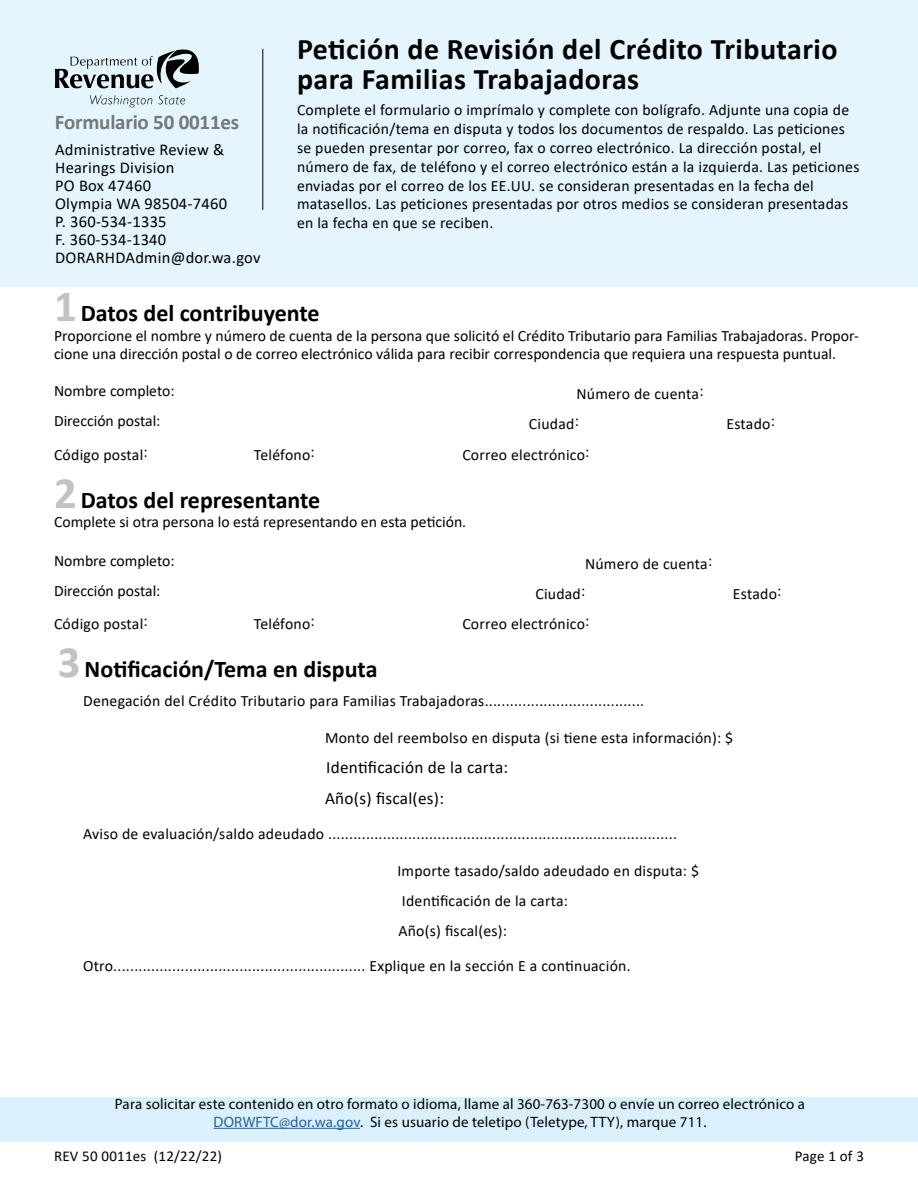
<style>
.page{position:relative;width:918px;height:1188px;background:#fff}
.page>*{position:absolute;margin:0;border:0;box-sizing:border-box;transform-origin:0 0}
.Normal__P{font:700 30px/30px "Calibri";letter-spacing:.015em;color:#000}
.Heading_2{font:700 24px "Calibri";color:#000}
.Form_number_at_top{font:700 21px "Calibri";letter-spacing:-.01em;color:#757779}
.Normal__P-2{font:17.25px/30.5px "Calibri";letter-spacing:.015em;color:#000}
.Normal__P-3{font:16.5px/18px "Calibri";letter-spacing:.015em;color:#000}
.Normal__P-4{font:15.75px/18.9px "Calibri";letter-spacing:.015em;color:#000}
.Heading_2-2{font:15.75px/18px "Calibri";color:#000}
.t1{font:15px/18px "Myriad Pro";letter-spacing:.01em;color:#000;text-align:center}
.t2{font:15px "Calibri";letter-spacing:.015em;color:#000}
.s1{font-size:45px;color:#c0c2c4}
.s2{color:#215e9e}
</style>
<div class="page">
<div style="left:0;top:0;width:918px;height:286px;background:#e4f5fd"></div>
<svg style="left:90px;top:95px;width:62px;height:12px"></svg>
<svg style="left:158px;top:95px;width:27px;height:9px"></svg>
<svg style="left:55px;top:49px;width:144px;height:39px"></svg>
<hr style="left:262px;top:49px;width:1px;height:161px;background:#000">
<div style="left:0;top:1097px;width:918px;height:44px;background:#daf1fd"></div>
<hr style="left:214px;top:1128px;width:146px;height:1px;background:#215e9e">
<p class="Form_number_at_top" style="left:55px;top:107px;width:186px">Formulario 50 0011es</p>
<p class="Normal__P-3" style="left:55px;top:140px;width:171px">Administrative Review &amp;<br>Hearings Division</p>
<p class="Normal__P-3" style="left:55px;top:176px;width:97px">PO Box 47460</p>
<p class="Normal__P-3" style="left:55px;top:194px;width:173px">Olympia WA 98504-7460</p>
<p class="Normal__P-3" style="left:55px;top:212px;width:113px">P. 360-534-1335</p>
<p class="Normal__P-3" style="left:55px;top:230px;width:113px">F. 360-534-1340</p>
<p class="Normal__P-3" style="left:55px;top:248px;width:207px">DORARHDAdmin@dor.wa.gov</p>
<p class="Normal__P" style="left:297px;top:34px;width:542px">Petición de Revisión del Crédito Tributario para Familias Trabajadoras</p>
<p class="Normal__P-4" style="left:297px;top:100px;width:564px">Complete el formulario o imprímalo y complete con bolígrafo. Adjunte una copia de la notificación/tema en disputa y todos los documentos de respaldo. Las peticiones se pueden presentar por correo, fax o correo electrónico. La dirección postal, el número de fax, de teléfono y el correo electrónico están a la izquierda. Las peticiones enviadas por el correo de los EE.UU. se consideran presentadas en la fecha del matasellos. Las peticiones presentadas por otros medios se consideran presentadas en la fecha en que se reciben.</p>
<h2 class="Heading_2" style="left:54px;top:296px;width:267px"><span class="s1">1</span> Datos del contribuyente</h2>
<h2 class="Heading_2-2" style="left:54px;top:327px;width:807px">Proporcione el nombre y número de cuenta de la persona que solicitó el Crédito Tributario para Familias Trabajadoras. Propor&shy;cione una dirección postal o de correo electrónico válida para recibir correspondencia que requiera una respuesta puntual.</h2>
<h2 class="Heading_2-2" style="left:54px;top:382px;width:122px">Nombre completo:</h2>
<h2 class="Heading_2-2" style="left:576px;top:385px;width:129px">Número de cuenta:</h2>
<h2 class="Heading_2-2" style="left:54px;top:412px;width:108px">Dirección postal:</h2>
<h2 class="Heading_2-2" style="left:529px;top:415px;width:52px">Ciudad:</h2>
<h2 class="Heading_2-2" style="left:726px;top:415px;width:50px">Estado:</h2>
<h2 class="Heading_2-2" style="left:54px;top:445px;width:95px">Código postal:</h2>
<h2 class="Heading_2-2" style="left:254px;top:445px;width:62px">Teléfono:</h2>
<h2 class="Heading_2-2" style="left:462px;top:445px;width:129px">Correo electrónico:</h2>
<h2 class="Heading_2" style="left:54px;top:483px;width:268px"><span class="s1">2</span> Datos del representante</h2>
<h2 class="Heading_2-2" style="left:54px;top:513px;width:414px">Complete si otra persona lo está representando en esta petición.</h2>
<h2 class="Heading_2-2" style="left:54px;top:552px;width:122px">Nombre completo:</h2>
<h2 class="Heading_2-2" style="left:585px;top:555px;width:129px">Número de cuenta:</h2>
<h2 class="Heading_2-2" style="left:54px;top:582px;width:108px">Dirección postal:</h2>
<h2 class="Heading_2-2" style="left:535px;top:585px;width:52px">Ciudad:</h2>
<h2 class="Heading_2-2" style="left:733px;top:585px;width:50px">Estado:</h2>
<h2 class="Heading_2-2" style="left:54px;top:615px;width:95px">Código postal:</h2>
<h2 class="Heading_2-2" style="left:254px;top:615px;width:62px">Teléfono:</h2>
<h2 class="Heading_2-2" style="left:462px;top:615px;width:129px">Correo electrónico:</h2>
<h2 class="Heading_2" style="left:58px;top:652px;width:321px"><span class="s1">3</span> Notificación/Tema en disputa</h2>
<p class="Normal__P-4" style="left:83px;top:691px;width:563px">Denegación del Crédito Tributario para Familias Trabajadoras......................................</p>
<p class="Normal__P-4" style="left:325px;top:728px;width:410px">Monto del reembolso en disputa (si tiene esta información): $</p>
<p class="Normal__P-2" style="left:325px;top:752px;width:185px">Identificación de la carta:<br>Año(s) fiscal(es):</p>
<p class="Normal__P-4" style="left:83px;top:824px;width:595px">Aviso de evaluación/saldo adeudado ...................................................................................</p>
<p class="Normal__P-4" style="left:397px;top:855px;width:303px;line-height:30.3px">Importe tasado/saldo adeudado en disputa: $<br>Identificación de la carta:<br>Año(s) fiscal(es):</p>
<p class="Normal__P-4" style="left:83px;top:956px;width:549px">Otro............................................................ Explique en la sección E a continuación.</p>
<p class="t1" style="left:115px;top:1095px;width:692px">Para solicitar este contenido en otro formato o idioma, llame al 360-763-7300 o envíe un correo electrónico a<br><span class="s2">DORWFTC@dor.wa.gov</span>. Si es usuario de teletipo (Teletype, TTY), marque 711.</p>
<p class="t2" style="left:54px;top:1145px;width:170px">REV 50 0011es (12/22/22)</p>
<p class="t2" style="left:795px;top:1145px;width:71px">Page 1 of 3</p>
</div>
